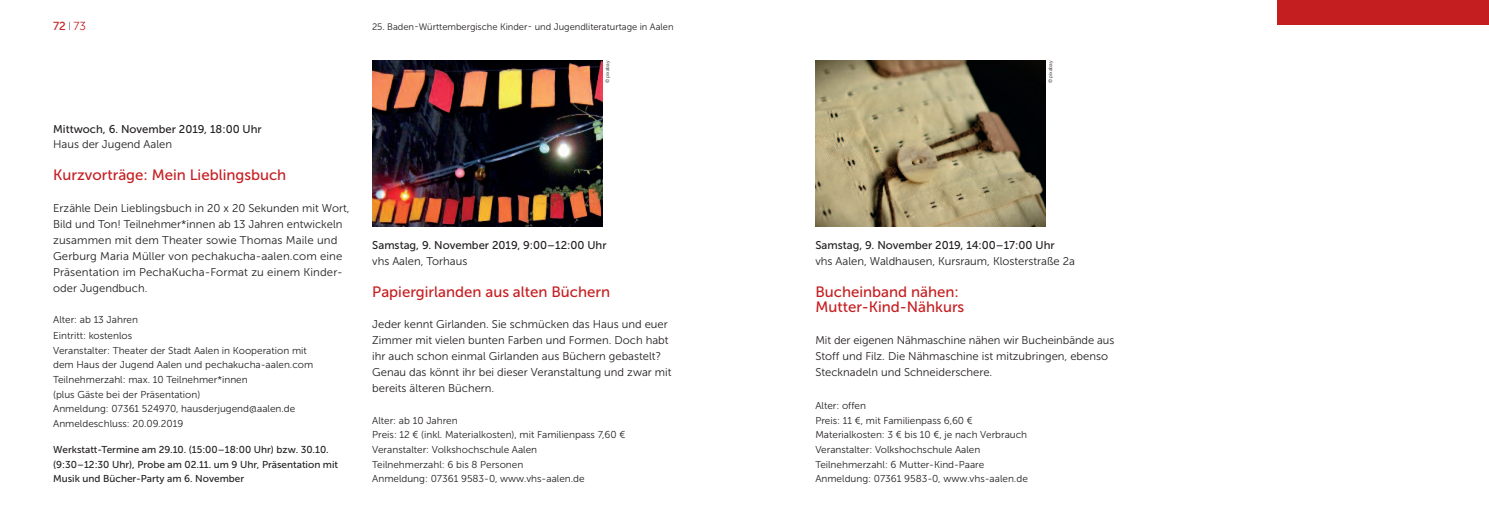
<style>
.page{position:relative;width:1489px;height:525px;background:#fff}
.page>*{position:absolute;margin:0;border:0;box-sizing:border-box;transform-origin:0 0}
.t1{font:15px/15.9px "Museo Sans 500";color:#c51e21}
.t2{font:11.62px "Museo Sans 500";color:#c51e21}
.t3{font:11.25px/15.9px "Museo Sans 300";color:#231f20}
.t4{font:11.25px "Museo Sans 500";color:#231f20}
.t5{font:10px/14.6px "Museo Sans 300";color:#231f20}
.t6{font:10px/14.6px "Museo Sans 500";color:#231f20}
.t7{font:9.38px "Museo Sans 300";color:#231f20}
.t8{font:5px "Museo Sans 300";color:#231f20}
.s1{font-family:"Museo Sans 300";color:#231f20}
.s2{font-family:"Museo Sans 300"}
</style>
<div class="page">
<div style="left:1277px;top:0;width:211px;height:25px;background:#c51e21"></div>
<img style="left:372px;top:61px;width:230px;height:165px">
<img style="left:815px;top:61px;width:230px;height:165px">
<p class="t2" style="left:53px;top:19px;width:34px">72 <span class="s1">I</span> <span class="s2">73</span></p>
<p class="t7" style="left:372px;top:21px;width:303px">25. Baden-Württembergische Kinder- und Jugendliteraturtage in Aalen</p>
<p class="t4" style="left:53px;top:122px;width:210px">Mittwoch, 6. November 2019, 18:00 Uhr</p>
<p class="t3" style="left:53px;top:137px;width:120px">Haus der Jugend Aalen</p>
<h1 class="t1" style="left:53px;top:167px;width:235px">Kurzvorträge: Mein Lieblingsbuch</h1>
<p class="t3" style="left:53px;top:200px;width:298px">Erzähle Dein Lieblingsbuch in 20 x 20 Sekunden mit Wort, Bild und Ton! Teilnehmer*innen ab 13 Jahren entwickeln zusammen mit dem Theater sowie Thomas Maile und Gerburg Maria Müller von pechakucha-aalen.com eine Präsentation im PechaKucha-Format zu einem Kinder&shy;oder Jugendbuch.</p>
<p class="t5" style="left:53px;top:312px;width:86px;line-height:15.9px">Alter: ab 13 Jahren<br>Eintritt: kostenlos</p>
<p class="t5" style="left:53px;top:343px;width:262px">Veranstalter: Theater der Stadt Aalen in Kooperation mit dem Haus der Jugend Aalen und pechakucha-aalen.com Teilnehmerzahl: max. 10 Teilnehmer*innen<br>(plus Gäste bei der Präsentation)<br>Anmeldung: 07361 524970, hausderjugend@aalen.de Anmeldeschluss: 20.09.2019</p>
<p class="t6" style="left:53px;top:442px;width:286px">Werkstatt-Termine am 29.10. (15:00–18:00 Uhr) bzw. 30.10. (9:30–12:30 Uhr), Probe am 02.11. um 9 Uhr, Präsentation mit<br>Musik und Bücher-Party am 6. November</p>
<p class="t8" style="left:604px;top:83px;width:24px;rotate:-90deg">© pixabay</p>
<p class="t4" style="left:372px;top:238px;width:236px">Samstag, 9. November 2019, 9:00–12:00 Uhr</p>
<p class="t3" style="left:372px;top:253px;width:97px">vhs Aalen, Torhaus</p>
<h1 class="t1" style="left:372px;top:283px;width:239px">Papiergirlanden aus alten Büchern</h1>
<p class="t3" style="left:372px;top:316px;width:301px">Jeder kennt Girlanden. Sie schmücken das Haus und euer Zimmer mit vielen bunten Farben und Formen. Doch habt ihr auch schon einmal Girlanden aus Büchern gebastelt?<br>Genau das könnt ihr bei dieser Veranstaltung und zwar mit bereits älteren Büchern.</p>
<p class="t5" style="left:372px;top:412px;width:254px">Alter: ab 10 Jahren<br>Preis: 12 € (inkl. Materialkosten), mit Familienpass 7,60 € Veranstalter: Volkshochschule Aalen<br>Teilnehmerzahl: 6 bis 8 Personen<br>Anmeldung: 07361 9583-0, www.vhs-aalen.de</p>
<p class="t8" style="left:1047px;top:83px;width:24px;rotate:-90deg">© pixabay</p>
<p class="t4" style="left:815px;top:238px;width:241px">Samstag, 9. November 2019, 14:00–17:00 Uhr</p>
<p class="t3" style="left:815px;top:253px;width:261px">vhs Aalen, Waldhausen, Kursraum, Klosterstraße 2a</p>
<h1 class="t1" style="left:815px;top:283px;width:150px">Bucheinband nähen:<br>Mutter-Kind-Nähkurs</h1>
<p class="t3" style="left:815px;top:332px;width:300px">Mit der eigenen Nähmaschine nähen wir Bucheinbände aus<br>Stoff und Filz. Die Nähmaschine ist mitzubringen, ebenso<br>Stecknadeln und Schneiderschere.</p>
<p class="t5" style="left:815px;top:398px;width:214px">Alter: offen<br>Preis: 11 €, mit Familienpass 6,60 € Materialkosten: 3 € bis 10 €, je nach Verbrauch Veranstalter: Volkshochschule Aalen Teilnehmerzahl: 6 Mutter-Kind-Paare Anmeldung: 07361 9583-0, www.vhs-aalen.de</p>
</div>
